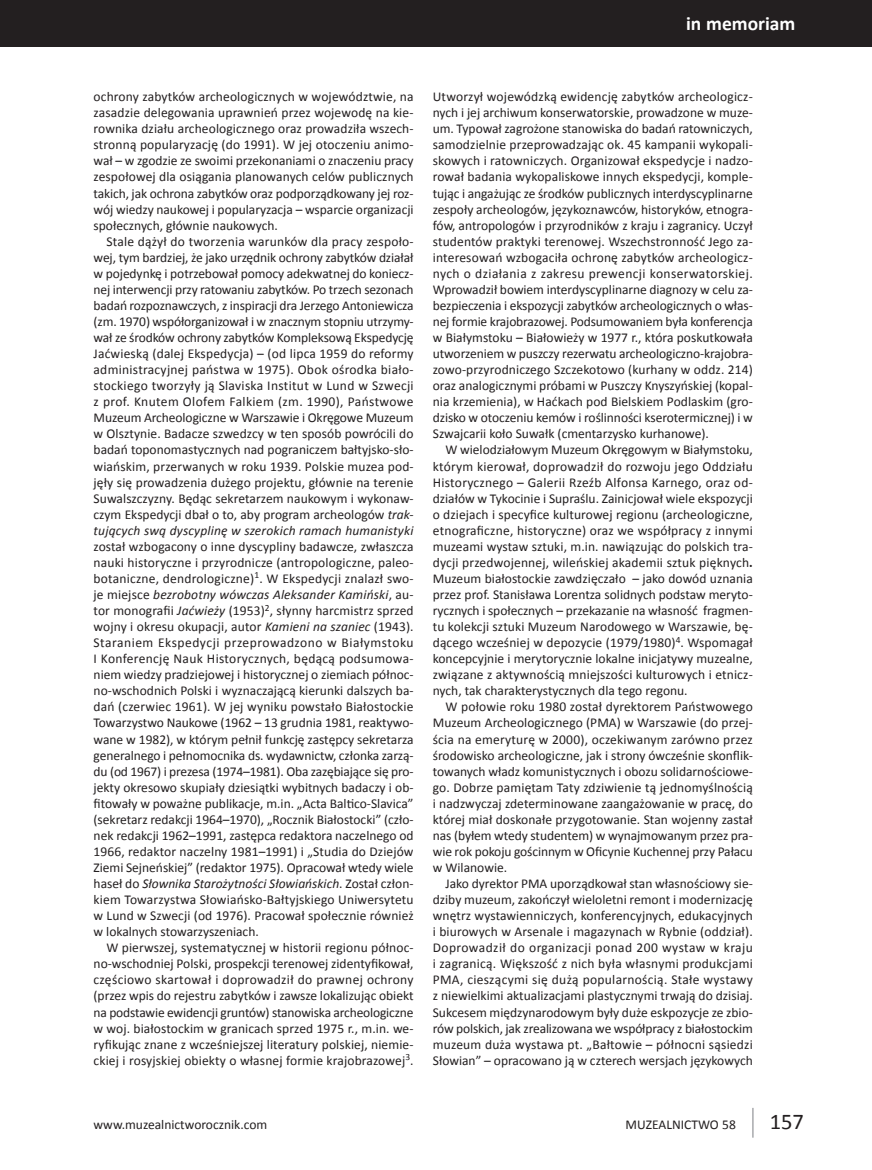
<style>
.page{position:relative;width:872px;height:1170px;background:#fff}
.page>*{position:absolute;margin:0;border:0;box-sizing:border-box;transform-origin:0 0}
.t1{font:22.5px "Calibri";color:#231f20}
.t2{font:700 19.5px "Calibri";color:#fff}
.BODY_TEXT{font:13.5px/16px "Calibri";color:#231f20;text-align:justify}
.s1{font-style:italic}
.s2{font-weight:700}
</style>
<div class="page">
<hr style="left:752px;top:1107px;width:1px;height:30px;background:#a8a9ad">
<div style="left:0;top:0;width:872px;height:47px;background:#231f20"></div>
<h2 class="t2" style="left:686px;top:11px;width:111px">in memoriam</h2>
<p class="BODY_TEXT" style="left:94px;top:88px;width:322px">ochrony zabytków archeologicznych w województwie, na zasadzie delegowania uprawnień przez wojewodę na kie&shy;rownika działu archeologicznego oraz prowadziła wszech&shy;stronną popularyzację (do 1991). W jej otoczeniu animo&shy;wał – w zgodzie ze swoimi przekonaniami o znaczeniu pracy zespołowej dla osiągania planowanych celów publicznych takich, jak ochrona zabytków oraz podporządkowany jej roz&shy;wój wiedzy naukowej i popularyzacja – wsparcie organizacji społecznych, głównie naukowych.</p>
<p class="BODY_TEXT" style="left:94px;top:232px;width:322px;text-indent:13px">Stale dążył do tworzenia warunków dla pracy zespoło&shy;wej, tym bardziej, że jako urzędnik ochrony zabytków działał w pojedynkę i potrzebował pomocy adekwatnej do koniecz&shy;nej interwencji przy ratowaniu zabytków. Po trzech sezonach badań rozpoznawczych, z inspiracji dra Jerzego Antoniewicza (zm. 1970) współorganizował i w znacznym stopniu utrzymy&shy;wał ze środków ochrony zabytków Kompleksową Ekspedycję Jaćwieską (dalej Ekspedycja) – (od lipca 1959 do reformy administracyjnej państwa w 1975). Obok ośrodka biało&shy;stockiego tworzyły ją Slaviska Institut w Lund w Szwecji z prof. Knutem Olofem Falkiem (zm. 1990), Państwowe Muzeum Archeologiczne w Warszawie i Okręgowe Muzeum w Olsztynie. Badacze szwedzcy w ten sposób powrócili do badań toponomastycznych nad pograniczem bałtyjsko-sło&shy;wiańskim, przerwanych w roku 1939. Polskie muzea pod&shy;jęły się prowadzenia dużego projektu, głównie na terenie Suwalszczyzny. Będąc sekretarzem naukowym i wykonaw&shy;czym Ekspedycji dbał o to, aby program archeologów <span class="s1">trak&shy;tujących swą dyscyplinę w szerokich ramach humanistyki </span>został wzbogacony o inne dyscypliny badawcze, zwłaszcza nauki historyczne i przyrodnicze (antropologiczne, paleo&shy;botaniczne, dendrologiczne)<sup>1</sup>. W Ekspedycji znalazł swo&shy;je miejsce <span class="s1">bezrobotny wówczas Aleksander Kamiński</span>, au&shy;tor monografii <span class="s1">Jaćwieży</span> (1953)<sup>2</sup>, słynny harcmistrz sprzed wojny i okresu okupacji, autor <span class="s1">Kamieni na szaniec</span> (1943).<br>Staraniem Ekspedycji przeprowadzono w Białymstoku I Konferencję Nauk Historycznych, będącą podsumowa&shy;niem wiedzy pradziejowej i historycznej o ziemiach północ&shy;no-wschodnich Polski i wyznaczającą kierunki dalszych ba&shy;dań (czerwiec 1961). W jej wyniku powstało Białostockie Towarzystwo Naukowe (1962 – 13 grudnia 1981, reaktywo&shy;wane w 1982), w którym pełnił funkcję zastępcy sekretarza generalnego i pełnomocnika ds. wydawnictw, członka zarzą&shy;du (od 1967) i prezesa (1974–1981). Oba zazębiające się pro&shy;jekty okresowo skupiały dziesiątki wybitnych badaczy i ob&shy;fitowały w poważne publikacje, m.in. „Acta Baltico-Slavica” (sekretarz redakcji 1964–1970), „Rocznik Białostocki” (czło&shy;nek redakcji 1962–1991, zastępca redaktora naczelnego od 1966, redaktor naczelny 1981–1991) i „Studia do Dziejów Ziemi Sejneńskiej” (redaktor 1975). Opracował wtedy wiele haseł do <span class="s1">Słownika Starożytności Słowiańskich</span>. Został człon&shy;kiem Towarzystwa Słowiańsko-Bałtyjskiego Uniwersytetu w Lund w Szwecji (od 1976). Pracował społecznie również w lokalnych stowarzyszeniach.</p>
<p class="BODY_TEXT" style="left:94px;top:939px;width:321px;text-indent:13px">W pierwszej, systematycznej w historii regionu północ&shy;no-wschodniej Polski, prospekcji terenowej zidentyfikował, częściowo skartował i doprowadził do prawnej ochrony (przez wpis do rejestru zabytków i zawsze lokalizując obiekt na podstawie ewidencji gruntów) stanowiska archeologiczne w woj. białostockim w granicach sprzed 1975 r., m.in. we&shy;ryfikując znane z wcześniejszej literatury polskiej, niemie&shy;ckiej i rosyjskiej obiekty o własnej formie krajobrazowej<sup>3</sup>.</p>
<p class="BODY_TEXT" style="left:433px;top:88px;width:322px">Utworzył wojewódzką ewidencję zabytków archeologicz&shy;nych i jej archiwum konserwatorskie, prowadzone w muze&shy;um. Typował zagrożone stanowiska do badań ratowniczych, samodzielnie przeprowadzając ok. 45 kampanii wykopali&shy;skowych i ratowniczych. Organizował ekspedycje i nadzo&shy;rował badania wykopaliskowe innych ekspedycji, komple&shy;tując i angażując ze środków publicznych interdyscyplinarne zespoły archeologów, językoznawców, historyków, etnogra&shy;fów, antropologów i przyrodników z kraju i zagranicy. Uczył studentów praktyki terenowej. Wszechstronność Jego za&shy;interesowań wzbogaciła ochronę zabytków archeologicz&shy;nych o działania z zakresu prewencji konserwatorskiej.<br>Wprowadził bowiem interdyscyplinarne diagnozy w celu za&shy;bezpieczenia i ekspozycji zabytków archeologicznych o włas&shy;nej formie krajobrazowej. Podsumowaniem była konferencja w Białymstoku – Białowieży w 1977 r., która poskutkowała utworzeniem w puszczy rezerwatu archeologiczno-krajobra&shy;zowo-przyrodniczego Szczekotowo (kurhany w oddz. 214) oraz analogicznymi próbami w Puszczy Knyszyńskiej (kopal&shy;nia krzemienia), w Haćkach pod Bielskiem Podlaskim (gro&shy;dzisko w otoczeniu kemów i roślinności kserotermicznej) i w Szwajcarii koło Suwałk (cmentarzysko kurhanowe).</p>
<p class="BODY_TEXT" style="left:433px;top:441px;width:322px;text-indent:13px">W wielodziałowym Muzeum Okręgowym w Białymstoku, którym kierował, doprowadził do rozwoju jego Oddziału Historycznego – Galerii Rzeźb Alfonsa Karnego, oraz od&shy;działów w Tykocinie i Supraślu. Zainicjował wiele ekspozycji o dziejach i specyfice kulturowej regionu (archeologiczne, etnograficzne, historyczne) oraz we współpracy z innymi muzeami wystaw sztuki, m.in. nawiązując do polskich tra&shy;dycji przedwojennej, wileńskiej akademii sztuk pięknych<span class="s2">.<br></span>Muzeum białostockie zawdzięczało – jako dowód uznania przez prof. Stanisława Lorentza solidnych podstaw meryto&shy;rycznych i społecznych – przekazanie na własność fragmen&shy;tu kolekcji sztuki Muzeum Narodowego w Warszawie, bę&shy;dącego wcześniej w depozycie (1979/1980)<sup>4</sup>. Wspomagał koncepcyjnie i merytorycznie lokalne inicjatywy muzealne, związane z aktywnością mniejszości kulturowych i etnicz&shy;nych, tak charakterystycznych dla tego regonu.</p>
<p class="BODY_TEXT" style="left:433px;top:698px;width:322px;text-indent:13px">W połowie roku 1980 został dyrektorem Państwowego Muzeum Archeologicznego (PMA) w Warszawie (do przej&shy;ścia na emeryturę w 2000), oczekiwanym zarówno przez środowisko archeologiczne, jak i strony ówcześnie skonflik&shy;towanych władz komunistycznych i obozu solidarnościowe&shy;go. Dobrze pamiętam Taty zdziwienie tą jednomyślnością i nadzwyczaj zdeterminowane zaangażowanie w pracę, do której miał doskonałe przygotowanie. Stan wojenny zastał nas (byłem wtedy studentem) w wynajmowanym przez pra&shy;wie rok pokoju gościnnym w Oficynie Kuchennej przy Pałacu w Wilanowie.</p>
<p class="BODY_TEXT" style="left:433px;top:874px;width:322px;text-indent:13px">Jako dyrektor PMA uporządkował stan własnościowy sie&shy;dziby muzeum, zakończył wieloletni remont i modernizację wnętrz wystawienniczych, konferencyjnych, edukacyjnych i biurowych w Arsenale i magazynach w Rybnie (oddział).<br>Doprowadził do organizacji ponad 200 wystaw w kraju i zagranicą. Większość z nich była własnymi produkcjami PMA, cieszącymi się dużą popularnością. Stałe wystawy z niewielkimi aktualizacjami plastycznymi trwają do dzisiaj.<br>Sukcesem międzynarodowym były duże eskpozycje ze zbio&shy;rów polskich, jak zrealizowana we współpracy z białostockim muzeum duża wystawa pt. „Bałtowie – północni sąsiedzi Słowian” – opracowano ją w czterech wersjach językowych</p>
<p class="BODY_TEXT" style="left:94px;top:1115px;width:175px">www.muzealnictworocznik.com</p>
<p class="BODY_TEXT" style="left:625px;top:1115px;width:112px">MUZEALNICTWO 58</p>
<h1 class="t1" style="left:770px;top:1107px;width:36px">157</h1>
</div>
